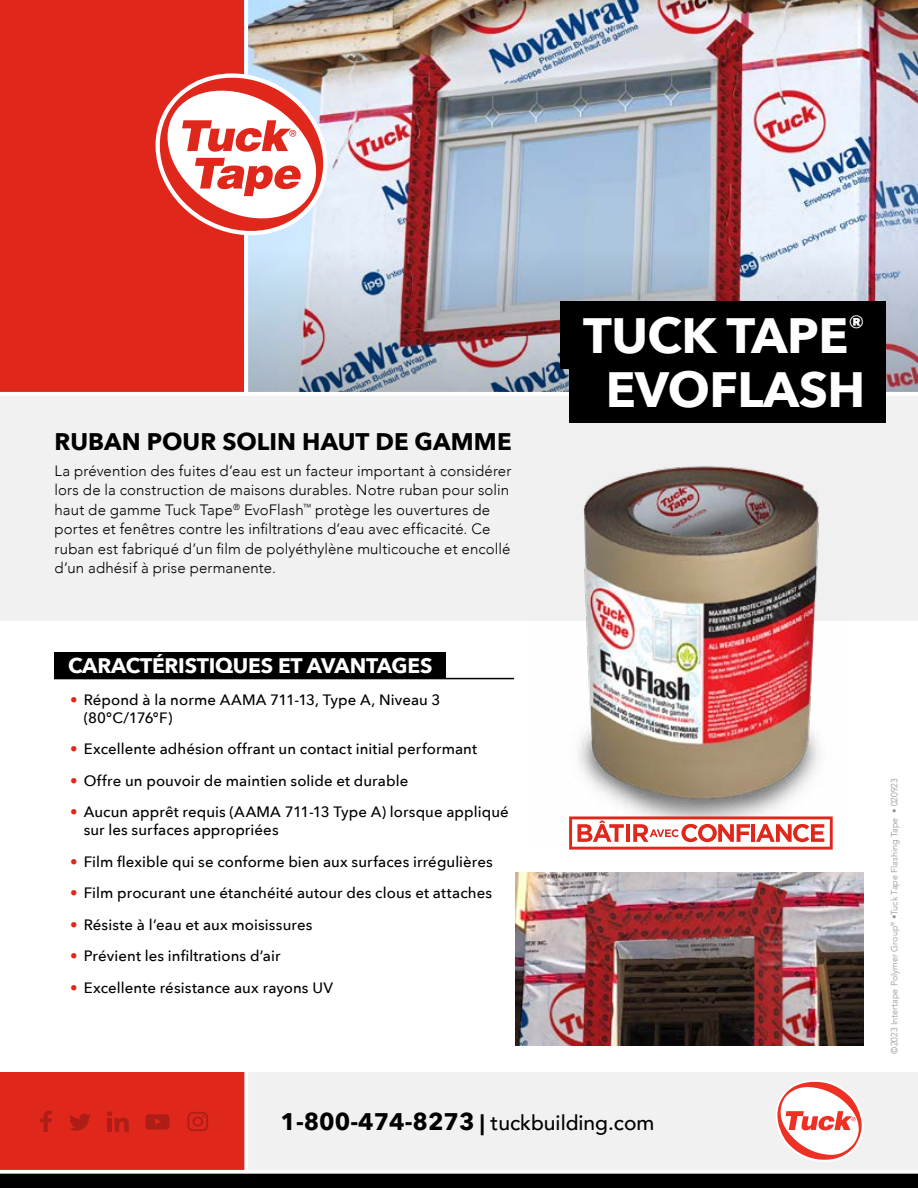
<style>
.page{position:relative;width:918px;height:1188px;background:#fff}
.page>*{position:absolute;margin:0;border:0;box-sizing:border-box;transform-origin:0 0}
.t1{font:700 49.5px/54px "Avenir Next";letter-spacing:-.01em;color:#fff;text-align:center}
.t2{font:700 24px "Avenir Next";letter-spacing:.005em;color:#000}
.t3{font:500 21px "Avenir";color:#000}
.t4{font:700 21px "Avenir Next";letter-spacing:-.01em;color:#fff}
.t5{font:500 15px/18px "Avenir Next";letter-spacing:.005em;color:#000}
.t6{font:300 15px/19.5px "Avenir";letter-spacing:.01em;color:#000}
.t7{font:300 9px "Avenir";color:#939598}
.s1{color:#df271c}
.s2{font-family:"Avenir Next";font-weight:700;font-size:24px}
.s3{font-family:"Avenir Next";font-weight:700}
</style>
<div class="page">
<div style="left:0;top:0;width:338px;height:394px;background:#df271c"></div>
<img style="left:248px;top:0;width:670px;height:247px">
<div style="left:0;top:396px;width:918px;height:225px;background:#f1f1f2"></div>
<div style="left:248px;top:1072px;width:670px;height:98px;background:#f1f1f2"></div>
<div style="left:0;top:1072px;width:244px;height:98px;background:#df271c"></div>
<img style="left:248px;top:247px;width:670px;height:145px">
<svg style="left:244px;top:0;width:4px;height:392px"></svg>
<svg style="left:244px;top:1072px;width:1px;height:98px"></svg>
<hr style="left:0;top:392px;width:918px;height:4px;background:#fff">
<div style="left:0;top:1174px;width:918px;height:14px;background:#000"></div>
<svg style="left:40px;top:1111px;width:12px;height:21px"></svg>
<svg style="left:107px;top:1111px;width:22px;height:21px"></svg>
<svg style="left:146px;top:1114px;width:23px;height:16px"></svg>
<svg style="left:69px;top:1114px;width:22px;height:17px"></svg>
<svg style="left:187px;top:1112px;width:21px;height:19px"></svg>
<svg style="left:0;top:1173px;width:918px;height:1px"></svg>
<hr style="left:54px;top:678px;width:460px;height:1px;background:#000">
<svg style="left:155px;top:67px;width:180px;height:175px"></svg>
<img style="left:515px;top:872px;width:349px;height:174px">
<div style="left:55px;top:652px;width:391px;height:27px;background:#000"></div>
<div style="left:570px;top:357px;width:316px;height:66px;background:#000"></div>
<div style="left:560px;top:301px;width:326px;height:68px;background:#000"></div>
<img style="left:578px;top:466px;width:242px;height:350px">
<svg style="left:776px;top:1080px;width:88px;height:82px"></svg>
<svg style="left:569px;top:816px;width:264px;height:34px"></svg>
<h2 class="t2" style="left:55px;top:420px;width:459px">RUBAN POUR SOLIN HAUT DE GAMME</h2>
<p class="t6" style="left:55px;top:461px;width:458px">La prévention des fuites d’eau est un facteur important à considérer lors de la construction de maisons durables. Notre ruban pour solin haut de gamme Tuck Tape<sup>®</sup> EvoFlash<sup>™</sup> protège les ouvertures de portes et fenêtres contre les infiltrations d’eau avec efficacité. Ce ruban est fabriqué d’un film de polyéthylène multicouche et encollé d’un adhésif à prise permanente.</p>
<h1 class="t1" style="left:583px;top:308px;width:283px">TUCK TAPE<sup>®<br></sup>EVOFLASH</h1>
<h3 class="t4" style="left:68px;top:647px;width:366px">CARACTÉRISTIQUES ET AVANTAGES</h3>
<p class="t5" style="left:84px;top:690px;width:358px;text-indent:-13px"><span class="s1">•</span> Répond à la norme AAMA 711-13, Type A, Niveau 3 (80°C/176°F)</p>
<p class="t5" style="left:70px;top:739px;width:408px"><span class="s1">•</span> Excellente adhésion offrant un contact initial performant</p>
<p class="t5" style="left:70px;top:771px;width:340px"><span class="s1">•</span> Offre un pouvoir de maintien solide et durable</p>
<p class="t5" style="left:84px;top:802px;width:427px;text-indent:-13px"><span class="s1">•</span> Aucun apprêt requis (AAMA 711-13 Type A) lorsque appliqué sur les surfaces appropriées</p>
<p class="t5" style="left:70px;top:852px;width:424px"><span class="s1">•</span> Film flexible qui se conforme bien aux surfaces irrégulières</p>
<p class="t5" style="left:70px;top:883px;width:423px"><span class="s1">•</span> Film procurant une étanchéité autour des clous et attaches</p>
<p class="t5" style="left:70px;top:915px;width:244px"><span class="s1">•</span> Résiste à l’eau et aux moisissures</p>
<p class="t5" style="left:70px;top:946px;width:212px"><span class="s1">•</span> Prévient les infiltrations d’air</p>
<p class="t5" style="left:70px;top:978px;width:264px"><span class="s1">•</span> Excellente résistance aux rayons UV</p>
<h3 class="t3" style="left:280px;top:1105px;width:375px"><span class="s2">1-800-474-8273</span> <span class="s3">|</span> tuckbuilding.com</h3>
<p class="t7" style="left:889px;top:1054px;width:277px;rotate:-90deg">©2023 Intertape Polymer Group<sup>®</sup> •Tuck Tape Flashing Tape • 020923</p>
</div>
